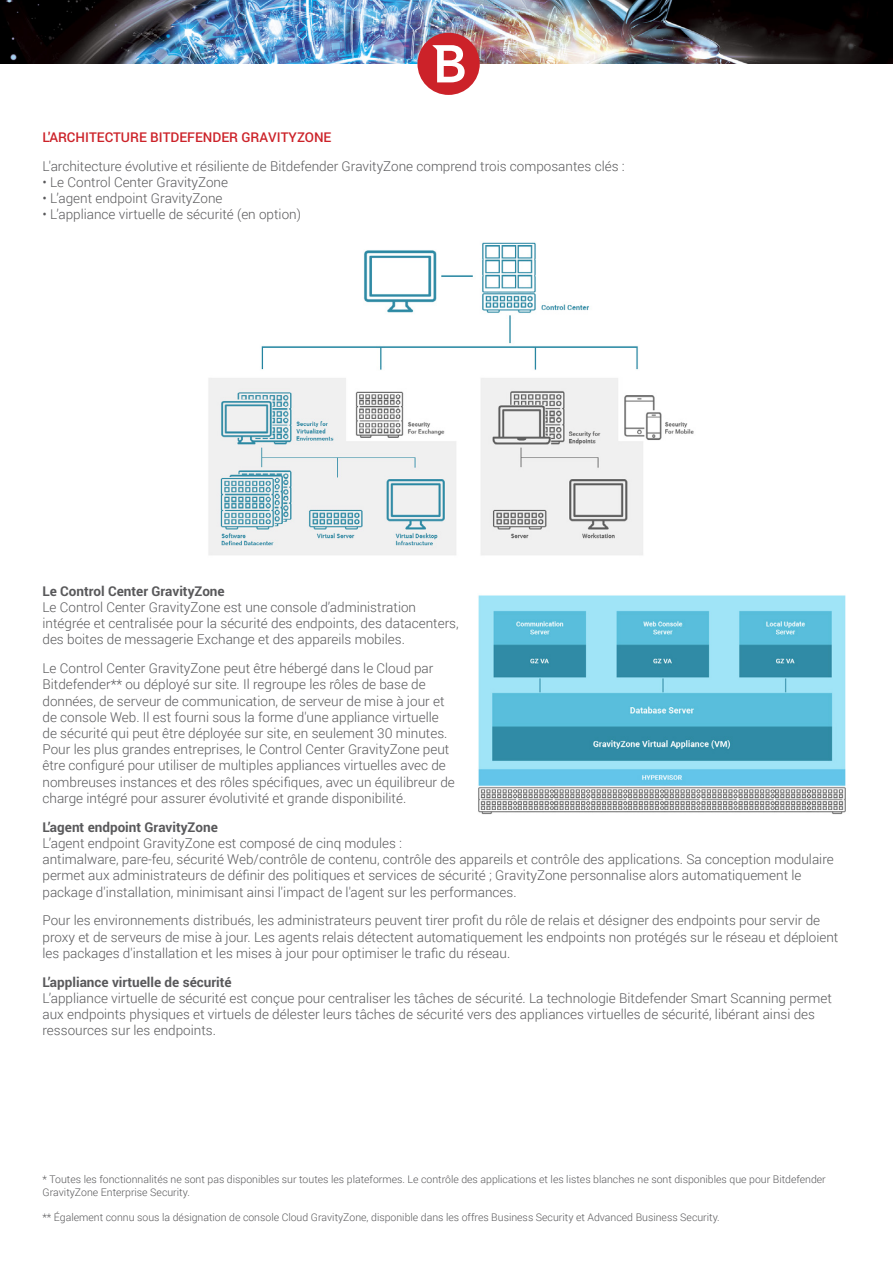
<style>
.page{position:relative;width:893px;height:1263px;background:#fff}
.page>*{position:absolute;margin:0;border:0;box-sizing:border-box;transform-origin:0 0}
.BodyCopy{font:300 13.5px/16.2px "Roboto";color:#59595b}
.Bodycopybold{font:700 13.5px "Roboto";color:#59595b}
.Head-Red{font:500 13.5px "Roboto";color:#cc2229}
.BodyCopy-2{font:300 10.5px/12.6px "Roboto";color:#59595b}
</style>
<div class="page">
<img style="left:0;top:0;width:893px;height:63px">
<div style="left:417px;top:33px;width:63px;height:62px;background:#cc2229;border-radius:50%"></div>
<svg style="left:433px;top:45px;width:32px;height:37px"></svg>
<img style="left:208px;top:242px;width:486px;height:313px">
<img style="left:478px;top:595px;width:368px;height:220px">
<p class="Head-Red" style="left:43px;top:127px;width:290px">L'ARCHITECTURE BITDEFENDER GRAVITYZONE</p>
<p class="BodyCopy" style="left:43px;top:157px;width:584px">L'architecture évolutive et résiliente de Bitdefender GravityZone comprend trois composantes clés :</p>
<p class="BodyCopy" style="left:43px;top:174px;width:187px">• Le Control Center GravityZone</p>
<p class="BodyCopy" style="left:43px;top:190px;width:181px">• L’agent endpoint GravityZone</p>
<p class="BodyCopy" style="left:43px;top:206px;width:260px">• L’appliance virtuelle de sécurité (en option)</p>
<p class="Bodycopybold" style="left:43px;top:581px;width:184px">Le Control Center GravityZone</p>
<p class="BodyCopy" style="left:43px;top:598px;width:418px">Le Control Center GravityZone est une console d’administration intégrée et centralisée pour la sécurité des endpoints, des datacenters, des boites de messagerie Exchange et des appareils mobiles.</p>
<p class="BodyCopy" style="left:43px;top:660px;width:414px">Le Control Center GravityZone peut être hébergé dans le Cloud par Bitdefender** ou déployé sur site. Il regroupe les rôles de base de données, de serveur de communication, de serveur de mise à jour et de console Web. Il est fourni sous la forme d'une appliance virtuelle de sécurité qui peut être déployée sur site, en seulement 30 minutes.<br>Pour les plus grandes entreprises, le Control Center GravityZone peut être configuré pour utiliser de multiples appliances virtuelles avec de nombreuses instances et des rôles spécifiques, avec un équilibreur de charge intégré pour assurer évolutivité et grande disponibilité.</p>
<p class="Bodycopybold" style="left:43px;top:817px;width:177px">L’agent endpoint GravityZone</p>
<p class="BodyCopy" style="left:43px;top:834px;width:793px">L’agent endpoint GravityZone est composé de cinq modules :<br>antimalware, pare-feu, sécurité Web/contrôle de contenu, contrôle des appareils et contrôle des applications. Sa conception modulaire permet aux administrateurs de définir des politiques et services de sécurité ; GravityZone personnalise alors automatiquement le package d'installation, minimisant ainsi l'impact de l'agent sur les performances.</p>
<p class="BodyCopy" style="left:43px;top:912px;width:797px">Pour les environnements distribués, les administrateurs peuvent tirer profit du rôle de relais et désigner des endpoints pour servir de proxy et de serveurs de mise à jour. Les agents relais détectent automatiquement les endpoints non protégés sur le réseau et déploient les packages d'installation et les mises à jour pour optimiser le trafic du réseau.</p>
<p class="Bodycopybold" style="left:43px;top:972px;width:191px">L’appliance virtuelle de sécurité</p>
<p class="BodyCopy" style="left:43px;top:990px;width:791px">L’appliance virtuelle de sécurité est conçue pour centraliser les tâches de sécurité. La technologie Bitdefender Smart Scanning permet aux endpoints physiques et virtuels de délester leurs tâches de sécurité vers des appliances virtuelles de sécurité, libérant ainsi des ressources sur les endpoints.</p>
<p class="BodyCopy-2" style="left:43px;top:1173px;width:785px">* Toutes les fonctionnalités ne sont pas disponibles sur toutes les plateformes. Le contrôle des applications et les listes blanches ne sont disponibles que pour Bitdefender<br>GravityZone Enterprise Security.</p>
<p class="BodyCopy-2" style="left:43px;top:1211px;width:679px">** Également connu sous la désignation de console Cloud GravityZone, disponible dans les offres Business Security et Advanced Business Security.</p>
</div>
